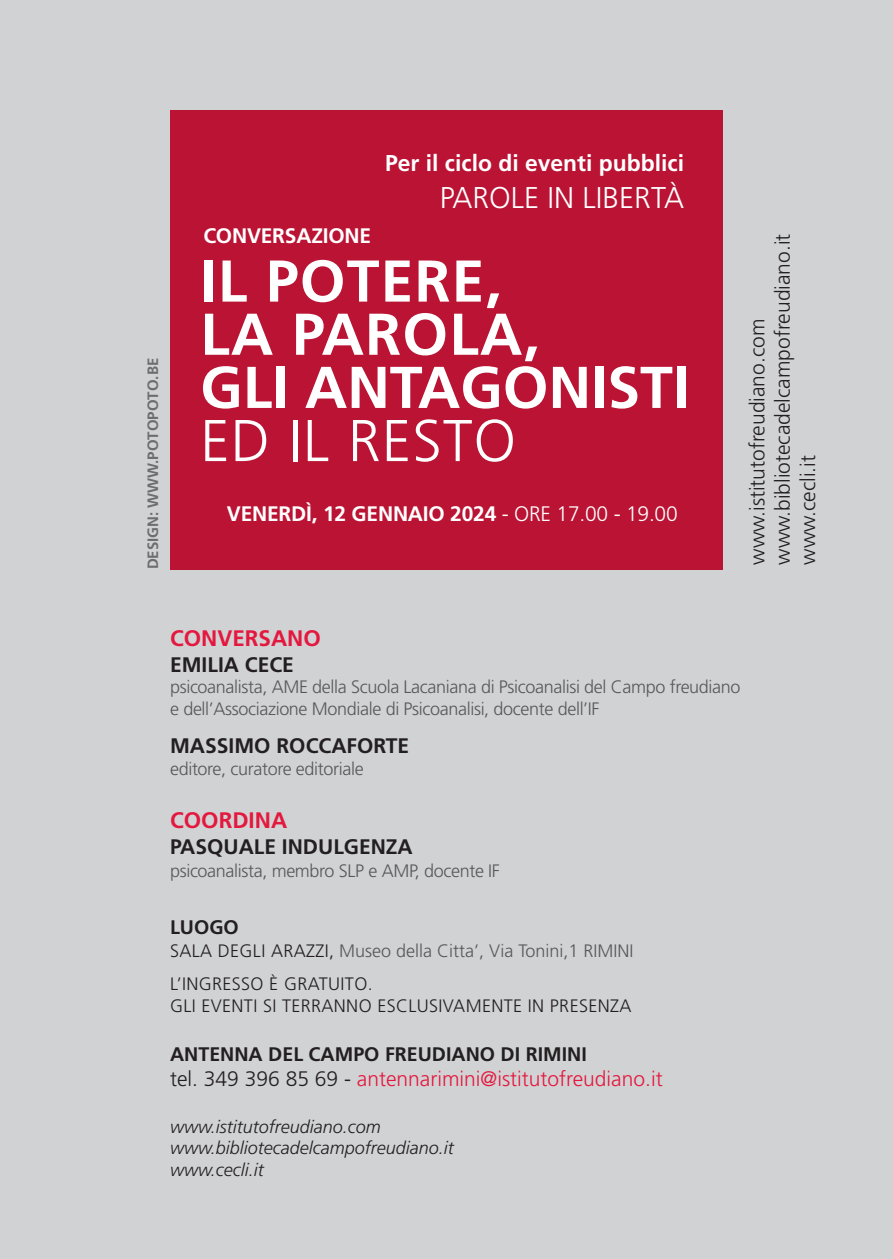
<style>
.page{position:relative;width:893px;height:1259px;background:#d1d2d4}
.page>*{position:absolute;margin:0;border:0;box-sizing:border-box;transform-origin:0 0}
.t1{font:700 58.8px/53.1px "Frutiger LT Std";color:#fff}
.t2{font:300 58.8px "Frutiger LT Std";letter-spacing:.02em;color:#fff}
.t3{font:300 30px "Frutiger LT Std";color:#fff}
.t4{font:700 22.8px "Frutiger LT Std";color:#fff}
.t5{font:700 22.5px "Frutiger LT Std";color:#e4183e}
.t6{font:300 21px/25.2px "Frutiger LT Std";color:#231f20}
.t7{font:300 21px "Frutiger LT Std";color:#e4183e}
.t8{font:700 21px "Frutiger LT Std";letter-spacing:-.01em;color:#fff}
.t9{font:700 21px "Frutiger LT Std";color:#231f20}
.t10{font:700 19.5px "Frutiger LT Std";color:#231f20}
.t11{font:300 18px/21.6px "Frutiger LT Std";letter-spacing:-.02em;color:#57585a}
.t12{font:300 18px/33.3px "Frutiger LT Std";letter-spacing:.02em;color:#231f20}
.t13{font:italic 300 18px/21.6px "Frutiger LT Std";color:#231f20}
.t14{font:700 15px "Frutiger LT Std";color:#6c6d70}
.s1{font-weight:300}
.s2{color:#57585a}
.s3{color:#231f20}
</style>
<div class="page">
<div style="left:170px;top:110px;width:553px;height:459px;background:#ba1333"></div>
<p class="t14" style="left:144px;top:569px;width:213px;rotate:-90deg">DESIGN: WWW.POTOPOTO.BE</p>
<p class="t4" style="left:385px;top:150px;width:300px">Per il ciclo di eventi pubblici</p>
<h2 class="t3" style="left:440px;top:180px;width:246px">PAROLE IN LIBERTÀ</h2>
<p class="t8" style="left:203px;top:223px;width:169px">CONVERSAZIONE</p>
<h1 class="t1" style="left:200px;top:255px;width:490px">IL POTERE,<br>LA PAROLA,<br>GLI ANTAGONISTI</h1>
<h1 class="t2" style="left:200px;top:407px;width:317px">ED IL RESTO</h1>
<p class="t8" style="left:227px;top:501px;width:452px">VENERDÌ, 12 GENNAIO 2024 <span class="s1">- ORE 17.00 - 19.00</span></p>
<p class="t6" style="left:745px;top:565px;width:332px;rotate:-90deg">www.istitutofreudiano.com www.bibliotecadelcampofreudiano.it www.cecli.it</p>
<p class="t5" style="left:170px;top:625px;width:152px">CONVERSANO</p>
<p class="t9" style="left:170px;top:652px;width:125px">EMILIA CECE</p>
<p class="t11" style="left:170px;top:676px;width:572px">psicoanalista, AME della Scuola Lacaniana di Psicoanalisi del Campo freudiano e dell’Associazione Mondiale di Psicoanalisi, docente dell’IF</p>
<p class="t9" style="left:170px;top:733px;width:241px">MASSIMO ROCCAFORTE</p>
<p class="t11" style="left:170px;top:758px;width:195px">editore, curatore editoriale</p>
<p class="t5" style="left:170px;top:807px;width:119px">COORDINA</p>
<p class="t9" style="left:170px;top:834px;width:244px">PASQUALE INDULGENZA</p>
<p class="t11" style="left:170px;top:860px;width:331px">psicoanalista, membro SLP e AMP, docente IF</p>
<p class="t10" style="left:170px;top:915px;width:70px">LUOGO</p>
<p class="t12" style="left:170px;top:934px;width:465px">SALA DEGLI ARAZZI, <span class="s2">Museo della Citta’, Via Tonini,1 RIMINI<br></span>L’INGRESSO È GRATUITO.</p>
<p class="t12" style="left:170px;top:989px;width:463px">GLI EVENTI SI TERRANNO ESCLUSIVAMENTE IN PRESENZA</p>
<p class="t10" style="left:170px;top:1042px;width:418px">ANTENNA DEL CAMPO FREUDIANO DI RIMINI</p>
<p class="t7" style="left:170px;top:1067px;width:494px"><span class="s3">tel. 349 396 85 69 -</span> antennarimini@istitutofreudiano.it</p>
<p class="t13" style="left:170px;top:1116px;width:285px">www.istitutofreudiano.com www.bibliotecadelcampofreudiano.it www.cecli.it</p>
</div>
